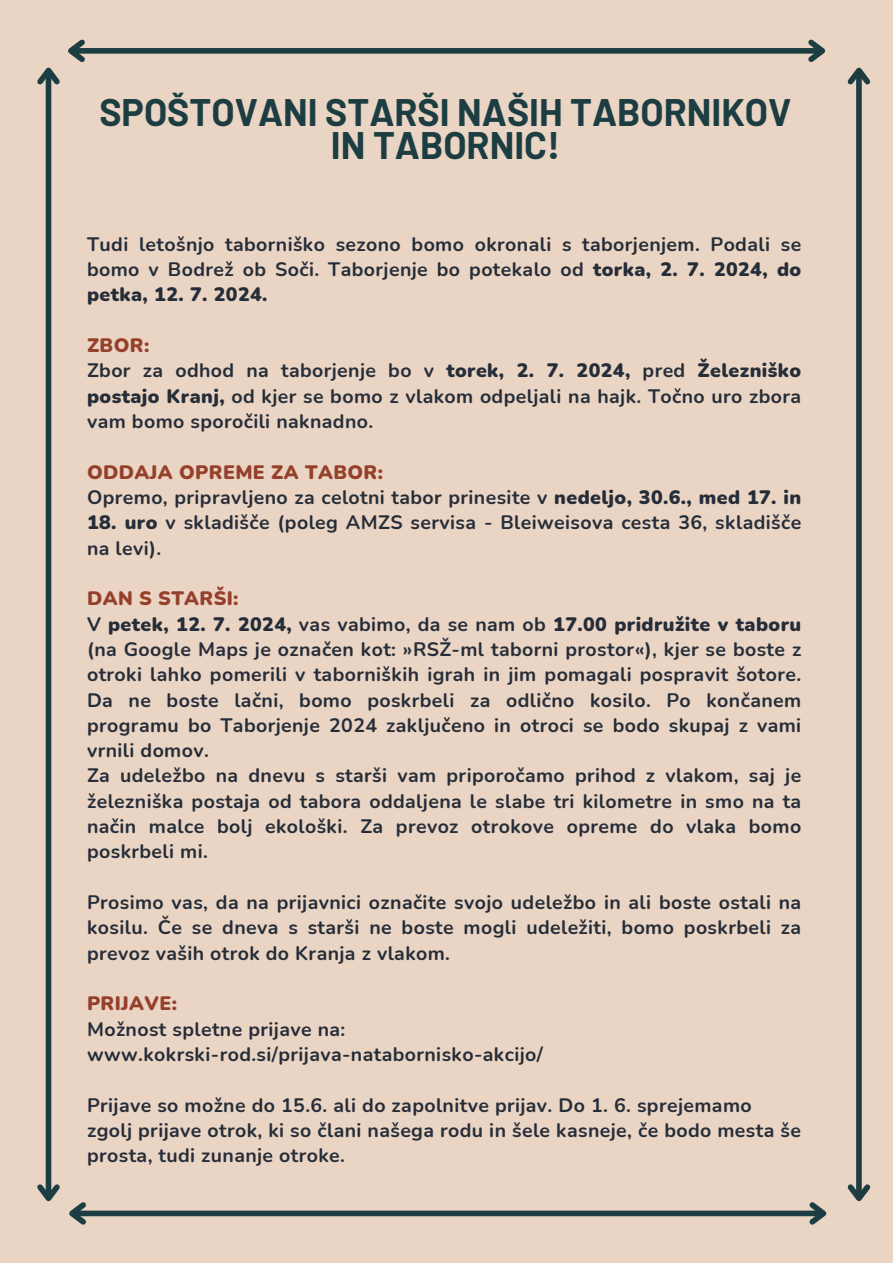
<style>
.page{position:relative;width:893px;height:1263px;background:#ead4c3}
.page>*{position:absolute;margin:0;border:0;box-sizing:border-box;transform-origin:0 0}
.t1{font:700 37.5px/32.6px "Barlow";color:#1c3e42;text-align:center}
.t2{font:700 19.5px/25.3px "Nunito";letter-spacing:.02em;color:#252d39}
.t3{font:900 19.5px "Nunito";letter-spacing:.02em;color:#95402b}
.s1{font-weight:900}
.s2{font-weight:900;color:#95402b}
</style>
<div class="page">
<div style="left:856px;top:70px;width:5px;height:1128px;background:#1c3e42"></div>
<svg style="left:847px;top:1179px;width:24px;height:23px"></svg>
<svg style="left:847px;top:67px;width:24px;height:23px"></svg>
<div style="left:46px;top:70px;width:5px;height:1128px;background:#1c3e42"></div>
<div style="left:72px;top:1210px;width:751px;height:6px;background:#1c3e42"></div>
<svg style="left:37px;top:1179px;width:54px;height:46px"></svg>
<svg style="left:804px;top:1202px;width:23px;height:23px"></svg>
<div style="left:71px;top:48px;width:751px;height:6px;background:#1c3e42"></div>
<svg style="left:37px;top:39px;width:53px;height:51px"></svg>
<svg style="left:803px;top:39px;width:23px;height:23px"></svg>
<h1 class="t1" style="left:99px;top:95px;width:693px">SPOŠTOVANI STARŠI NAŠIH TABORNIKOV<br>IN TABORNIC!</h1>
<p class="t2" style="left:87px;top:232px;width:715px;text-align:justify">Tudi letošnjo taborniško sezono bomo okronali s taborjenjem. Podali se bomo v Bodrež ob Soči. Taborjenje bo potekalo od <span class="s1">torka, 2. 7. 2024, do petka, 12. 7. 2024.</span></p>
<p class="t2" style="left:87px;top:333px;width:715px"><span class="s2">ZBOR:<br></span>Zbor za odhod na taborjenje bo v <span class="s1">torek, 2. 7. 2024,</span> pred <span class="s1">Železniško postajo Kranj,</span> od kjer se bomo z vlakom odpeljali na hajk. Točno uro zbora vam bomo sporočili naknadno.</p>
<p class="t2" style="left:87px;top:460px;width:715px"><span class="s2">ODDAJA OPREME ZA TABOR:<br></span>Opremo, pripravljeno za celotni tabor prinesite v <span class="s1">nedeljo, 30.6., med 17. in</span></p>
<p class="t2" style="left:87px;top:510px;width:715px"><span class="s1">18. uro</span> v skladišče (poleg AMZS servisa - Bleiweisova cesta 36, skladišče na levi).</p>
<p class="t2" style="left:87px;top:586px;width:715px"><span class="s2">DAN S STARŠI:<br></span>V <span class="s1">petek, 12. 7. 2024,</span> vas vabimo, da se nam ob <span class="s1">17.00 pridružite v taboru </span>(na Google Maps je označen kot: »RSŽ-ml taborni prostor«), kjer se boste z otroki lahko pomerili v taborniških igrah in jim pomagali pospravit šotore.<br>Da ne boste lačni, bomo poskrbeli za odlično kosilo. Po končanem programu bo Taborjenje 2024 zaključeno in otroci se bodo skupaj z vami vrnili domov.<br>Za udeležbo na dnevu s starši vam priporočamo prihod z vlakom, saj je železniška postaja od tabora oddaljena le slabe tri kilometre in smo na ta način malce bolj ekološki. Za prevoz otrokove opreme do vlaka bomo poskrbeli mi.</p>
<p class="t2" style="left:87px;top:890px;width:715px;text-align:justify">Prosimo vas, da na prijavnici označite svojo udeležbo in ali boste ostali na kosilu. Če se dneva s starši ne boste mogli udeležiti, bomo poskrbeli za prevoz vaših otrok do Kranja z vlakom.</p>
<p class="t3" style="left:87px;top:990px;width:91px">PRIJAVE:</p>
<p class="t2" style="left:87px;top:1016px;width:457px">Možnost spletne prijave na: www.kokrski-rod.si/prijava-natabornisko-akcijo/</p>
<p class="t2" style="left:87px;top:1092px;width:715px">Prijave so možne do 15.6. ali do zapolnitve prijav. Do 1. 6. sprejemamo zgolj prijave otrok, ki so člani našega rodu in šele kasneje, če bodo mesta še prosta, tudi zunanje otroke.</p>
</div>
